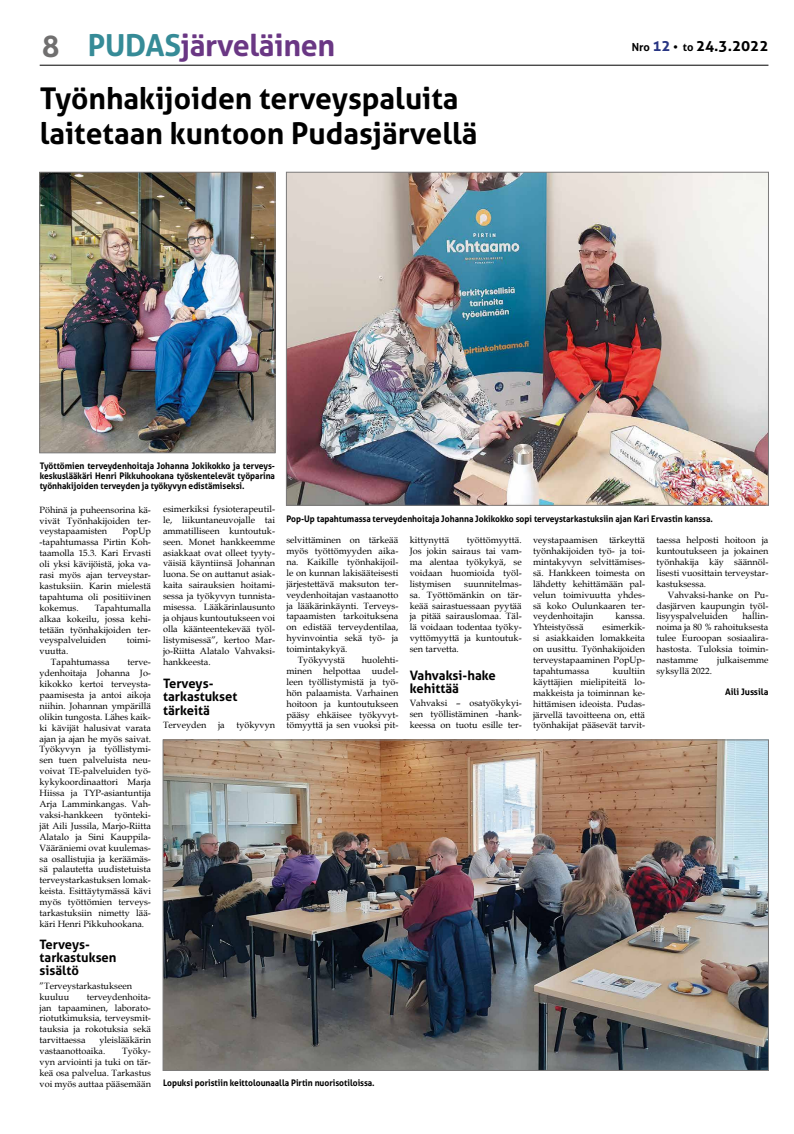
<style>
.page{position:relative;width:794px;height:1134px;background:#fff}
.page>*{position:absolute;margin:0;border:0;box-sizing:border-box;transform-origin:0 0}
.t1{font:700 30.3px "Aller";letter-spacing:-.01em;color:#6a3784}
.t2{font:700 30px/35px "Aller";color:#000}
.t3{font:700 15.2px "Aller";color:#000}
.t4{font:700 13px/13.2px "Aller";color:#000}
.t5{font:9.1px/10.9px "Book Antiqua";color:#000;text-align:justify}
.t6{font:700 9px/10px "Aller";color:#000;text-align:justify;scale:.94 1}
.t7{font:700 9px "Aller";color:#000}
.s1{font-size:30px;color:#706f6f}
.s2{color:#368b97}
.s3{font-size:11.1px}
.s4{color:#283583}
</style>
<div class="page">
<hr style="left:40px;top:65px;width:728px;height:1px;background:#000">
<img style="left:288px;top:174px;width:478px;height:330px">
<div style="left:286px;top:172px;width:482px;height:334px;border:1px solid #7c7b7b"></div>
<img style="left:165px;top:742px;width:601px;height:327px">
<img style="left:41px;top:174px;width:232px;height:277px">
<div style="left:39px;top:172px;width:236px;height:281px;border:1px solid #7c7b7b"></div>
<h1 class="t1" style="left:42px;top:26px;width:295px"><span class="s1">8</span> <span class="s2">PUDAS</span>järveläinen</h1>
<h3 class="t3" style="left:632px;top:37px;width:138px"><span class="s3">Nro</span> <span class="s4">12</span> <span class="s3">• to</span> 24.3.2022</h3>
<h2 class="t2" style="left:40px;top:81px;width:439px">Työnhakijoiden terveyspaluita laitetaan kuntoon Pudasjärvellä</h2>
<p class="t6" style="left:40px;top:461px;width:252px">Työttömien terveydenhoitaja Johanna Jokikokko ja terveys&shy;keskuslääkäri Henri Pikkuhookana työskentelevät työparina työnhakijoiden terveyden ja työkyvyn edistämiseksi.</p>
<p class="t5" style="left:40px;top:504px;width:113px">Pöhinä ja puheensorina kä&shy;vivät Työnhakijoiden ter&shy;veystapaamisten</p>
<p class="t5" style="left:163px;top:503px;width:113px">esimerkiksi fysioterapeutil&shy;le, liikuntaneuvojalle tai ammatilliseen kuntoutuk&shy;seen. Monet hankkeemme asiakkaat ovat olleet tyyty&shy;väisiä käyntiinsä Johannan luona. Se on auttanut asiak&shy;kaita sairauksien hoitami&shy;sessa ja työkyvyn tunnista&shy;misessa. Lääkärinlausunto ja ohjaus kuntoutukseen voi olla käänteentekevää työl&shy;listymisessä”, kertoo Mar&shy;jo-Riitta Alatalo Vahvaksi&shy;hankkeesta.</p>
<h3 class="t4" style="left:163px;top:677px;width:76px">Terveys&shy;tarkastukset tärkeitä</h3>
<p class="t5" style="left:163px;top:720px;width:45px">Terveyden</p>
<p class="t5" style="left:218px;top:720px;width:8px">ja</p>
<p class="t5" style="left:236px;top:720px;width:40px">työkyvyn</p>
<p class="t6" style="left:286px;top:514px;width:455px">Pop-Up tapahtumassa terveydenhoitaja Johanna Jokikokko sopi terveystarkastuksiin ajan Kari Ervastin kanssa.</p>
<p class="t5" style="left:40px;top:526px;width:113px;text-indent:83px">PopUp -tapahtumassa Pirtin Koh&shy;taamolla 15.3. Kari Ervasti oli yksi kävijöistä, joka va&shy;rasi myös ajan terveystar&shy;kastuksiin. Karin mielestä tapahtuma oli positiivinen kokemus.</p>
<p class="t5" style="left:286px;top:534px;width:113px">selvittäminen on tärkeää</p>
<p class="t5" style="left:286px;top:545px;width:113px">myös työttömyyden aika-</p>
<p class="t5" style="left:286px;top:556px;width:113px">na. Kaikille työnhakijoil-</p>
<p class="t5" style="left:286px;top:567px;width:113px">le on kunnan lakisääteisesti</p>
<p class="t5" style="left:286px;top:578px;width:113px">järjestettävä maksuton ter-</p>
<p class="t5" style="left:286px;top:589px;width:113px">veydenhoitajan vastaanotto</p>
<p class="t5" style="left:286px;top:600px;width:113px">ja lääkärinkäynti. Terveys-</p>
<p class="t5" style="left:286px;top:611px;width:113px">tapaamisten tarkoituksena</p>
<p class="t5" style="left:286px;top:622px;width:113px">on edistää terveydentilaa,</p>
<p class="t5" style="left:286px;top:632px;width:113px">hyvinvointia sekä työ- ja</p>
<p class="t5" style="left:286px;top:643px;width:63px">toimintakykyä.</p>
<p class="t5" style="left:298px;top:654px;width:49px">Työkyvystä</p>
<p class="t5" style="left:656px;top:534px;width:113px">taessa helposti hoitoon ja kuntoutukseen ja jokainen työnhakija käy säännöl&shy;lisesti vuosittain terveystar&shy;kastuksessa.</p>
<p class="t5" style="left:656px;top:589px;width:113px;text-indent:11px">Vahvaksi-hanke on Pu&shy;dasjärven kaupungin työl&shy;lisyyspalveluiden</p>
<p class="t5" style="left:410px;top:534px;width:41px">kittynyttä</p>
<p class="t5" style="left:533px;top:534px;width:113px">veystapaamisen tärkeyttä työnhakijoiden työ- ja toi&shy;mintakyvyn selvittämises&shy;sä. Hankkeen toimesta on lähdetty kehittämään pal&shy;velun toimivuutta yhdes&shy;sä koko Oulunkaaren ter&shy;veydenhoitajin</p>
<p class="t5" style="left:410px;top:534px;width:113px;text-indent:57px">työttömyyttä.<br>Jos jokin sairaus tai vam&shy;ma alentaa työkykyä, se voidaan huomioida työl&shy;listymisen</p>
<p class="t5" style="left:410px;top:578px;width:113px;text-indent:54px">suunnitelmas&shy;sa. Työttömänkin on tär&shy;keää sairastuessaan pyytää ja pitää sairauslomaa. Täl&shy;lä voidaan todentaa työky&shy;vyttömyyttä ja kuntoutuk&shy;sen tarvetta.</p>
<h3 class="t4" style="left:410px;top:668px;width:88px">Vahvaksi-hake kehittää</h3>
<p class="t5" style="left:410px;top:698px;width:113px">Vahvaksi – osatyökykyi&shy;sen työllistäminen -hank&shy;keessa on tuotu esille ter-</p>
<p class="t5" style="left:40px;top:602px;width:113px;text-indent:55px">Tapahtumalla alkaa kokeilu, jossa kehi&shy;tetään työnhakijoiden ter&shy;veyspalveluiden</p>
<p class="t5" style="left:656px;top:611px;width:113px;text-indent:86px">hallin&shy;noima ja 80 % rahoituksesta tulee Euroopan sosiaalira&shy;hastosta. Tuloksia toimin&shy;nastamme</p>
<p class="t5" style="left:615px;top:611px;width:31px">kanssa.</p>
<p class="t5" style="left:533px;top:622px;width:52px">Yhteistyössä</p>
<p class="t5" style="left:533px;top:622px;width:113px;text-indent:69px">esimerkik&shy;si asiakkaiden lomakkeita on uusittu. Työnhakijoiden terveystapaaminen PopUp&shy;tapahtumassa</p>
<p class="t5" style="left:127px;top:635px;width:26px">toimi-</p>
<p class="t5" style="left:51px;top:646px;width:60px;text-indent:-11px">vuutta.<br>Tapahtumassa</p>
<p class="t5" style="left:717px;top:654px;width:53px">julkaisemme</p>
<p class="t5" style="left:286px;top:654px;width:113px;text-indent:75px">huolehti&shy;minen helpottaa uudel&shy;leen työllistymistä ja työ&shy;hön palaamista. Varhainen hoitoon ja kuntoutukseen pääsy ehkäisee työkyvyt&shy;tömyyttä ja sen vuoksi pit-</p>
<p class="t5" style="left:40px;top:656px;width:113px;text-indent:88px">terve&shy;ydenhoitaja Johanna Jo&shy;kikokko kertoi terveysta&shy;paamisesta ja antoi aikoja niihin. Johannan ympärillä olikin tungosta. Lähes kaik&shy;ki kävijät halusivat varata ajan ja ajan he myös saivat.<br>Työkyvyn ja työllistymi&shy;sen tuen palveluista neu&shy;voivat TE-palveluiden työ&shy;kykykoordinaattori Marja Hiissa ja TYP-asiantuntija Arja Lamminkangas. Vah&shy;vaksi-hankkeen</p>
<p class="t5" style="left:656px;top:665px;width:57px">syksyllä 2022.</p>
<p class="t5" style="left:533px;top:665px;width:113px;text-indent:80px">kuultiin käyttäjien mielipiteitä lo&shy;makkeista ja toiminnan ke&shy;hittämisen ideoista. Pudas&shy;järvellä tavoitteena on, että työnhakijat pääsevät tarvit-</p>
<p class="t7" style="left:725px;top:687px;width:45px">Aili Jussila</p>
<p class="t5" style="left:40px;top:809px;width:113px;text-indent:75px">työnteki&shy;jät Aili Jussila, Marjo-Riitta Alatalo ja Sini Kauppila-Vääräniemi ovat kuulemas&shy;sa osallistujia ja keräämäs&shy;sä palautetta uudistetuista terveystarkastuksen lomak&shy;keista. Esittäytymässä kävi myös työttömien terveys&shy;tarkastuksiin nimetty lää&shy;käri Henri Pikkuhookana.</p>
<h3 class="t4" style="left:40px;top:937px;width:78px">Terveys&shy;tarkastuksen sisältö</h3>
<p class="t5" style="left:40px;top:980px;width:94px">”Terveystarkastukseen kuuluu</p>
<p class="t5" style="left:40px;top:991px;width:113px;text-indent:47px">terveydenhoita&shy;jan tapaaminen, laborato&shy;riotutkimuksia, terveysmit&shy;tauksia ja rokotuksia sekä tarvittaessa</p>
<p class="t5" style="left:40px;top:1034px;width:113px;text-indent:60px">yleislääkärin vastaanottoaika.</p>
<p class="t5" style="left:40px;top:1045px;width:113px;text-indent:83px">Työky&shy;vyn arviointi ja tuki on tär&shy;keä osa palvelua. Tarkastus voi myös auttaa pääsemään</p>
<p class="t6" style="left:163px;top:1078px;width:227px">Lopuksi poristiin keittolounaalla Pirtin nuorisotiloissa.</p>
</div>
